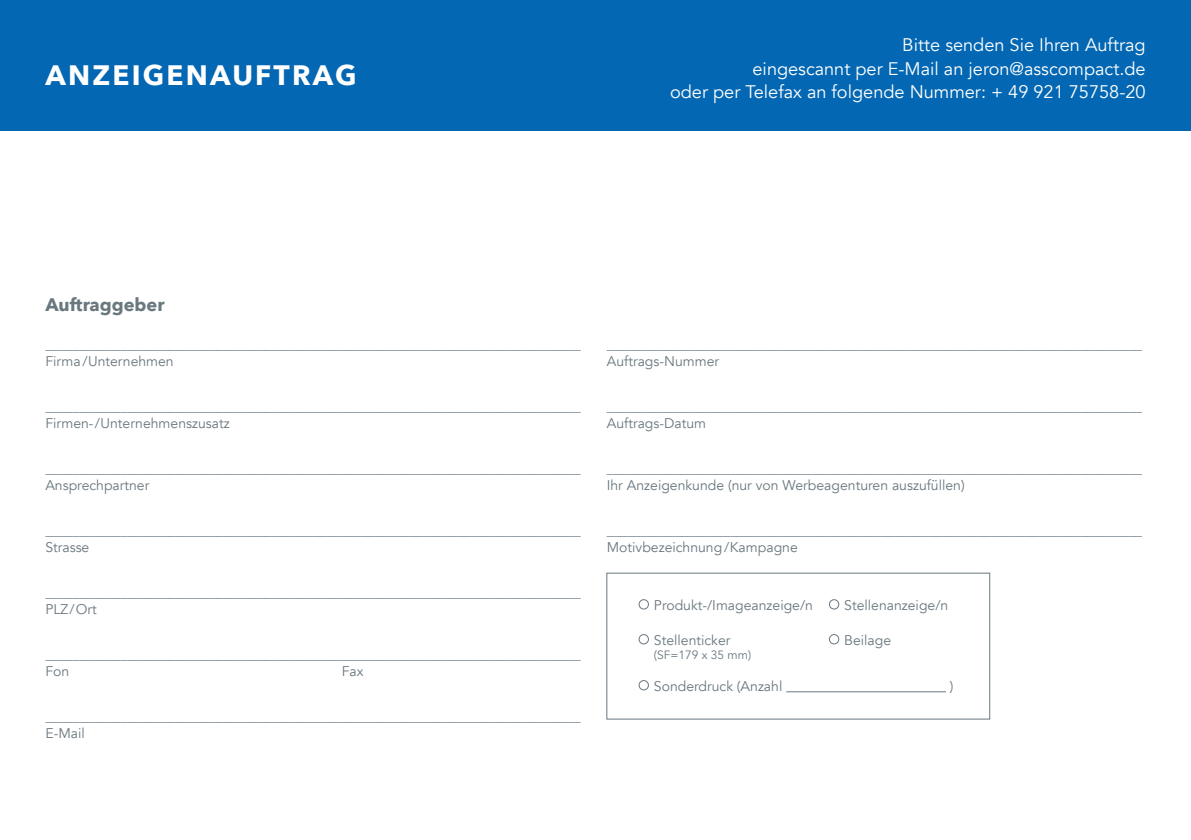
<style>
.page{position:relative;width:1191px;height:840px;background:#fff}
.page>*{position:absolute;margin:0;border:0;box-sizing:border-box;transform-origin:0 0}
.t1{font:700 28px "Avenir Next";letter-spacing:.08em;color:#fff}
.t2{font:18.2px/23.6px "Avenir";color:#fff;text-align:right}
.t3{font:700 18.2px "Avenir Next";color:#69777f}
.t4{font:14px/16.8px "Avenir";color:#69777f}
.t5{font:12px "Avenir";color:#69777f}
</style>
<div class="page">
<div style="left:639px;top:599px;width:9px;height:10px;border:1px solid #69777f;border-radius:50%"></div>
<div style="left:829px;top:599px;width:10px;height:10px;border:1px solid #69777f;border-radius:50%"></div>
<div style="left:829px;top:634px;width:10px;height:9px;border:1px solid #69777f;border-radius:50%"></div>
<div style="left:639px;top:634px;width:9px;height:9px;border:1px solid #69777f;border-radius:50%"></div>
<div style="left:639px;top:680px;width:9px;height:9px;border:1px solid #69777f;border-radius:50%"></div>
<hr style="left:786px;top:691px;width:160px;height:1px;background:#69777f">
<div style="left:606px;top:572px;width:384px;height:147px;border:1px solid #69777f"></div>
<div style="left:0;top:0;width:1191px;height:130px;background:#0367b3"></div>
<h1 class="t1" style="left:45px;top:51px;width:313px">ANZEIGENAUFTRAG</h1>
<h2 class="t2" style="left:670px;top:33px;width:477px">Bitte senden Sie Ihren Auftrag<br>eingescannt per E-Mail an jeron@asscompact.de<br>oder per Telefax an folgende Nummer: + 49 921 75758-20</h2>
<h2 class="t3" style="left:45px;top:288px;width:121px">Auftraggeber</h2>
<p class="t4" style="left:45px;top:336px;width:537px">______________________________________________________________________________<br>Firma /Unternehmen</p>
<p class="t4" style="left:45px;top:398px;width:537px">______________________________________________________________________________<br>Firmen- /Unternehmenszusatz</p>
<p class="t4" style="left:45px;top:460px;width:537px">______________________________________________________________________________<br>Ansprechpartner</p>
<p class="t4" style="left:45px;top:522px;width:537px">______________________________________________________________________________<br>Strasse</p>
<p class="t4" style="left:45px;top:584px;width:537px">______________________________________________________________________________<br>PLZ / Ort</p>
<p class="t4" style="left:45px;top:646px;width:537px">______________________________________________________________________________<br>Fon</p>
<p class="t4" style="left:342px;top:662px;width:23px">Fax</p>
<p class="t4" style="left:45px;top:707px;width:537px">______________________________________________________________________________<br>E-Mail</p>
<p class="t4" style="left:607px;top:336px;width:537px">______________________________________________________________________________<br>Auftrags-Nummer</p>
<p class="t4" style="left:607px;top:398px;width:537px">______________________________________________________________________________<br>Auftrags-Datum</p>
<p class="t4" style="left:607px;top:460px;width:537px">______________________________________________________________________________<br>Ihr Anzeigenkunde (nur von Werbeagenturen auszufüllen)</p>
<p class="t4" style="left:607px;top:522px;width:537px">______________________________________________________________________________<br>Motivbezeichnung /Kampagne</p>
<p class="t4" style="left:654px;top:596px;width:160px">Produkt-/Imageanzeige/n</p>
<p class="t4" style="left:844px;top:596px;width:105px">Stellenanzeige/n</p>
<p class="t4" style="left:654px;top:631px;width:78px">Stellenticker</p>
<p class="t4" style="left:844px;top:631px;width:48px">Beilage</p>
<p class="t5" style="left:654px;top:647px;width:99px">(SF=179 x 35 mm)</p>
<p class="t4" style="left:654px;top:677px;width:130px">Sonderdruck (Anzahl</p>
<p class="t4" style="left:949px;top:677px;width:5px">)</p>
</div>
